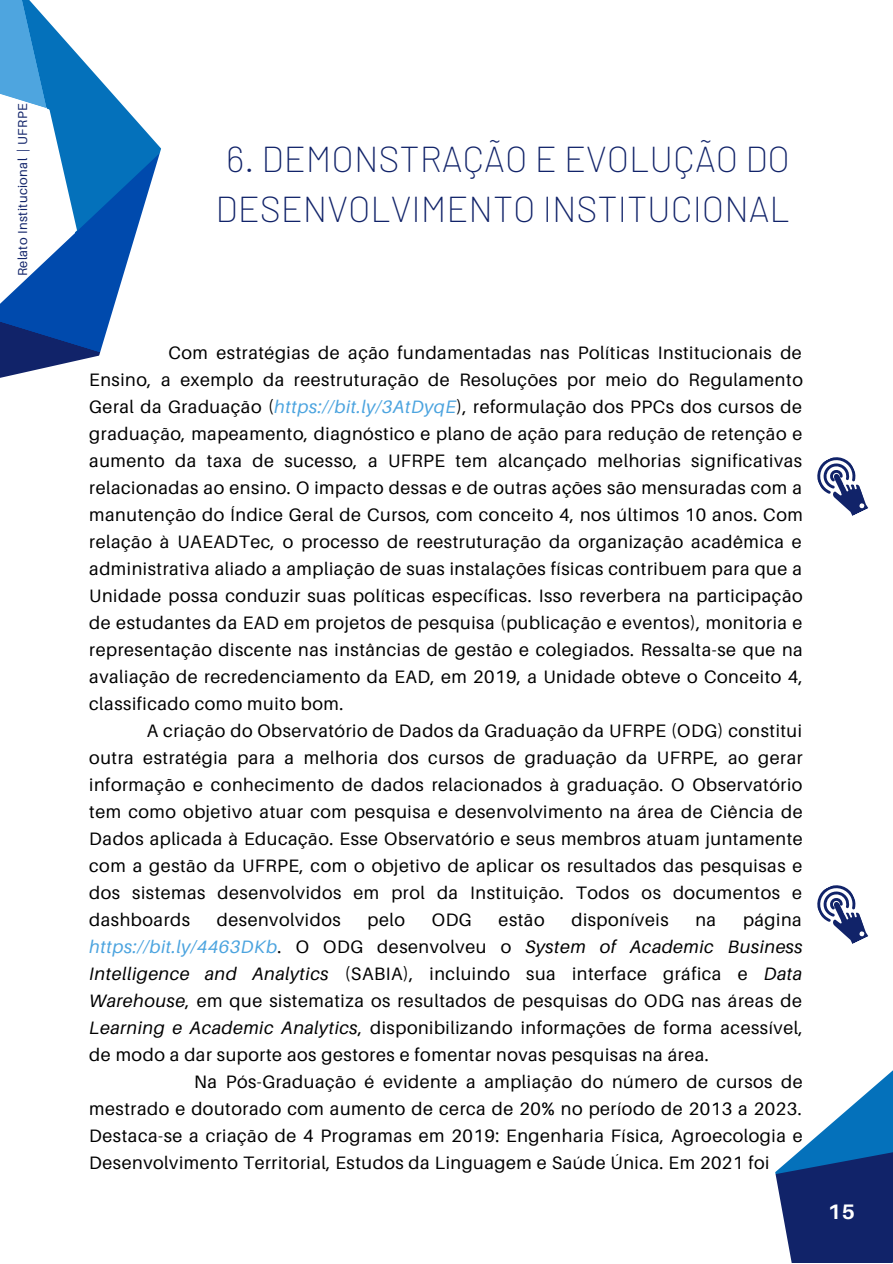
<style>
.page{position:relative;width:893px;height:1264px;background:#fff}
.page>*{position:absolute;margin:0;border:0;box-sizing:border-box;transform-origin:0 0}
.t1{font:200 36px/49.5px "Barlow";color:#112369;text-align:center}
.t2{font:700 21px "Aileron";color:#fff}
.t3{font:18px/27px "Aileron";letter-spacing:.03em;color:#000;text-align:justify}
.t4{font:12.9px "Aileron";letter-spacing:.03em;color:#112369}
.s1{font-style:italic;color:#4ca4df}
.s2{font-style:italic}
</style>
<div class="page">
<svg style="left:0;top:0;width:161px;height:378px"></svg>
<div style="left:836px;top:1201px;width:45px;height:61px;background:#112369"></div>
<svg style="left:780px;top:1201px;width:56px;height:61px;background:#2a3a79"></svg>
<svg style="left:775px;top:1071px;width:117px;height:130px"></svg>
<svg style="left:881px;top:1112px;width:11px;height:150px;background:#0d387f"></svg>
<svg style="left:817px;top:457px;width:52px;height:59px"></svg>
<svg style="left:817px;top:885px;width:51px;height:59px"></svg>
<p class="t4" style="left:14px;top:276px;width:174px;rotate:-90deg">Relato Institucional | UFRPE</p>
<p class="t1" style="left:215px;top:133px;width:576px">6. DEMONSTRAÇÃO E EVOLUÇÃO DO<br>DESENVOLVIMENTO INSTITUCIONAL</p>
<p class="t3" style="left:89px;top:339px;width:715px;text-indent:79px">Com estratégias de ação fundamentadas nas Políticas Institucionais de Ensino, a exemplo da reestruturação de Resoluções por meio do Regulamento Geral da Graduação (<span class="s1">https://bit.ly/3AtDyqE</span>), reformulação dos PPCs dos cursos de graduação, mapeamento, diagnóstico e plano de ação para redução de retenção e aumento da taxa de sucesso, a UFRPE tem alcançado melhorias significativas relacionadas ao ensino. O impacto dessas e de outras ações são mensuradas com a manutenção do Índice Geral de Cursos, com conceito 4, nos últimos 10 anos. Com relação à UAEADTec, o processo de reestruturação da organização acadêmica e administrativa aliado a ampliação de suas instalações físicas contribuem para que a Unidade possa conduzir suas políticas específicas. Isso reverbera na participação de estudantes da EAD em projetos de pesquisa (publicação e eventos), monitoria e representação discente nas instâncias de gestão e colegiados. Ressalta-se que na avaliação de recredenciamento da EAD, em 2019, a Unidade obteve o Conceito 4, classificado como muito bom.</p>
<p class="t3" style="left:89px;top:717px;width:715px;text-indent:58px">A criação do Observatório de Dados da Graduação da UFRPE (ODG) constitui outra estratégia para a melhoria dos cursos de graduação da UFRPE, ao gerar informação e conhecimento de dados relacionados à graduação. O Observatório tem como objetivo atuar com pesquisa e desenvolvimento na área de Ciência de Dados aplicada à Educação. Esse Observatório e seus membros atuam juntamente com a gestão da UFRPE, com o objetivo de aplicar os resultados das pesquisas e dos sistemas desenvolvidos em prol da Instituição. Todos os documentos e dashboards</p>
<p class="t3" style="left:217px;top:906px;width:125px">desenvolvidos</p>
<p class="t3" style="left:367px;top:906px;width:39px">pelo</p>
<p class="t3" style="left:432px;top:906px;width:41px">ODG</p>
<p class="t3" style="left:498px;top:906px;width:48px">estão</p>
<p class="t3" style="left:571px;top:906px;width:99px">disponíveis</p>
<p class="t3" style="left:695px;top:906px;width:22px">na</p>
<p class="t3" style="left:89px;top:906px;width:715px;text-indent:653px">página <span class="s1">https://bit.ly/4463DKb</span>. O ODG desenvolveu o <span class="s2">System of Academic Business Intelligence and Analytics</span> (SABIA), incluindo sua interface gráfica e <span class="s2">Data Warehouse</span>, em que sistematiza os resultados de pesquisas do ODG nas áreas de <span class="s2">Learning e Academic Analytics</span>, disponibilizando informações de forma acessível, de modo a dar suporte aos gestores e fomentar novas pesquisas na área.</p>
<p class="t3" style="left:89px;top:1067px;width:715px;text-indent:105px">Na Pós-Graduação é evidente a ampliação do número de cursos de mestrado e doutorado com aumento de cerca de 20% no período de 2013 a 2023.<br>Destaca-se a criação de 4 Programas em 2019: Engenharia Física, Agroecologia e Desenvolvimento Territorial, Estudos da Linguagem e Saúde Única. Em 2021 foi</p>
<p class="t2" style="left:827px;top:1198px;width:29px">15</p>
</div>
